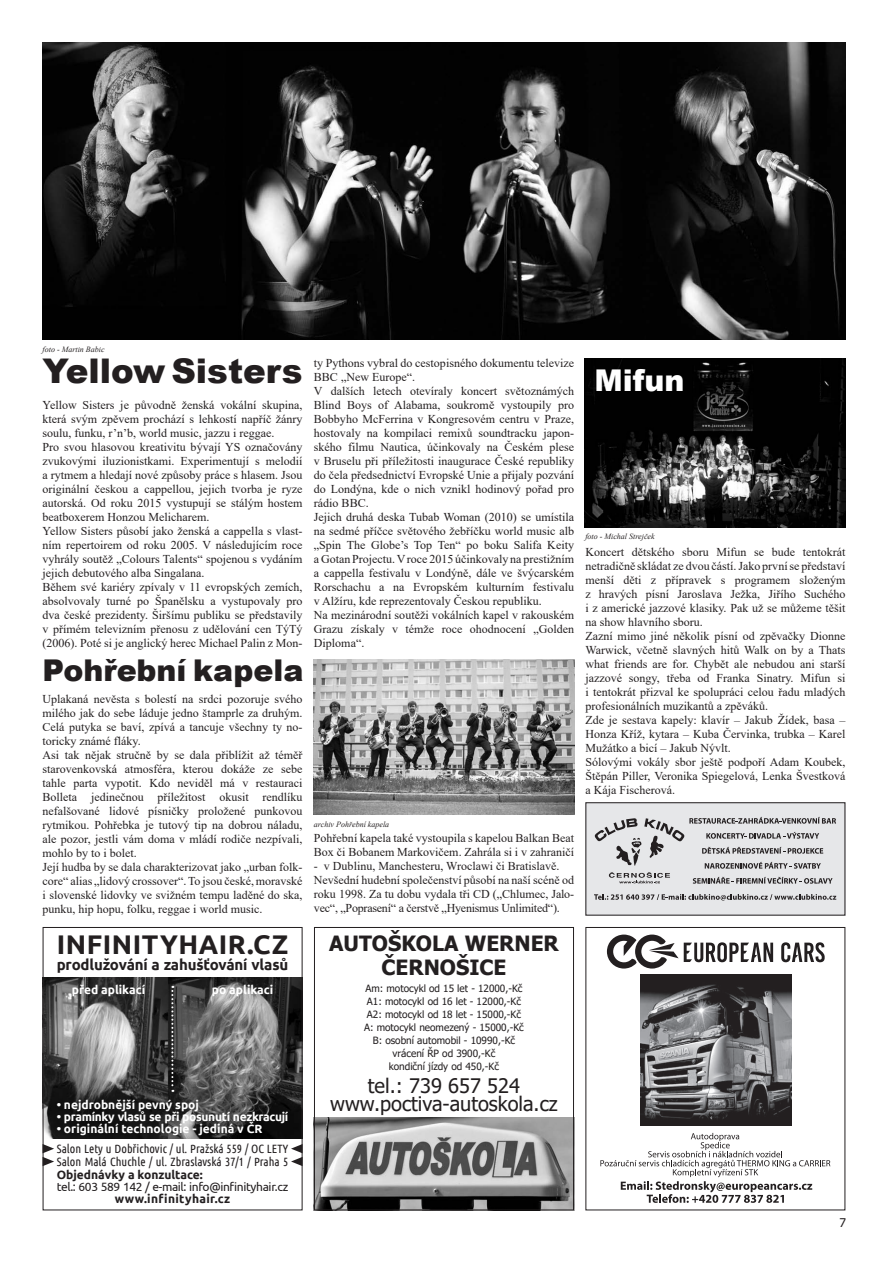
<style>
.page{position:relative;width:888px;height:1270px;background:#fff}
.page>*{position:absolute;margin:0;border:0;box-sizing:border-box;transform-origin:0 0}
.t1{font:900 34px "Arial";color:#231f20}
.t2{font:900 30px "Arial";color:#231f20}
.t3{font:900 30px "Arial";color:#fff}
.t4{font:700 27px "Ubuntu";letter-spacing:.02em;color:#231f20}
.t5{font:700 21px/24px "Tahoma";color:#231f20;text-align:center}
.t6{font:20px/18px "Tahoma";color:#231f20;text-align:center}
.t7{font:700 15px "Ubuntu";letter-spacing:-.01em;color:#231f20}
.t8{font:12px/14px "Times New Roman";color:#231f20}
.t9{font:12px/13px "Ubuntu Condensed";color:#231f20}
.t10{font:700 12px "Ubuntu";color:#fff}
.t11{font:12px "Ubuntu";letter-spacing:-.03em;color:#231f20}
.t12{font:700 12px "Ubuntu";letter-spacing:-.03em;color:#fff}
.t13{font:700 12px "Ubuntu";color:#231f20}
.t14{font:700 12px "Ubuntu";letter-spacing:.03em;color:#231f20}
.t15{font:12px "Tahoma";color:#231f20}
.t16{font:10px/13px "Tahoma";color:#231f20;text-align:center}
.t17{font:italic 8px "Times New Roman";color:#231f20}
</style>
<div class="page">
<img style="left:45px;top:978px;width:255px;height:161px">
<svg style="left:45px;top:1145px;width:9px;height:21px"></svg>
<svg style="left:291px;top:1145px;width:9px;height:20px"></svg>
<svg style="left:171px;top:986px;width:2px;height:106px"></svg>
<img style="left:316px;top:1117px;width:256px;height:91px">
<div style="left:314px;top:927px;width:260px;height:283px;border:1px solid #231f20"></div>
<img style="left:43px;top:43px;width:802px;height:297px">
<img style="left:314px;top:659px;width:260px;height:156px">
<img style="left:584px;top:359px;width:261px;height:169px">
<div style="left:43px;top:927px;width:259px;height:283px;border:1px solid #231f20"></div>
<svg style="left:606px;top:935px;width:218px;height:34px"></svg>
<img style="left:640px;top:975px;width:151px;height:150px">
<svg style="left:600px;top:1133px;width:230px;height:70px"></svg>
<div style="left:585px;top:802px;width:260px;height:114px;background:#e6e7e9"></div>
<svg style="left:594px;top:894px;width:242px;height:6px"></svg>
<svg style="left:594px;top:817px;width:241px;height:67px"></svg>
<div style="left:585px;top:802px;width:260px;height:114px;border:1px solid #231f20"></div>
<p class="t17" style="left:43px;top:343px;width:63px">foto - Martin Babic</p>
<h1 class="t1" style="left:43px;top:347px;width:261px">Yellow Sisters</h1>
<p class="t8" style="left:43px;top:397px;width:261px">Yellow Sisters je původně ženská vokální skupina, která svým zpěvem prochází s lehkostí napříč žánry soulu, funku, r’n’b, world music, jazzu i reggae.<br>Pro svou hlasovou kreativitu bývají YS označovány zvukovými iluzionistkami. Experimentují s melodií a rytmem a hledají nové způsoby práce s hlasem. Jsou originální českou a cappellou, jejich tvorba je ryze autorská. Od roku 2015 vystupují se stálým hostem beatboxerem Honzou Melicharem.<br>Yellow Sisters působí jako ženská a cappella s vlast&shy;ním repertoirem od roku 2005. V následujícím roce vyhrály soutěž „Colours Talents“ spojenou s vydáním jejich debutového alba Singalana.<br>Během své kariéry zpívaly v 11 evropských zemích, absolvovaly turné po Španělsku a vystupovaly pro dva české prezidenty. Širšímu publiku se představily v přímém televizním přenosu z udělování cen TýTý (2006). Poté si je anglický herec Michael Palin z Mon-</p>
<h2 class="t2" style="left:43px;top:648px;width:262px">Pohřební kapela</h2>
<p class="t8" style="left:43px;top:691px;width:261px">Uplakaná nevěsta s bolestí na srdci pozoruje svého milého jak do sebe láduje jedno štamprle za druhým.<br>Celá putyka se baví, zpívá a tancuje všechny ty no&shy;toricky známé fláky.<br>Asi tak nějak stručně by se dala přiblížit až téměř starovenkovská atmosféra, kterou dokáže ze sebe tahle parta vypotit. Kdo neviděl má v restauraci Bolleta jedinečnou příležitost okusit rendlíku nefalšované lidové písničky proložené punkovou rytmikou. Pohřebka je tutový tip na dobrou náladu, ale pozor, jestli vám doma v mládí rodiče nezpívali, mohlo by to i bolet.<br>Její hudba by se dala charakterizovat jako „urban folk&shy;core“ alias „lidový crossover“. To jsou české, moravské i slovenské lidovky ve svižném tempu laděné do ska, punku, hip hopu, folku, reggae i world music.</p>
<h3 class="t4" style="left:57px;top:928px;width:233px">INFINITYHAIR.CZ</h3>
<p class="t7" style="left:57px;top:956px;width:233px">prodlužování a zahušťování vlasů</p>
<p class="t10" style="left:72px;top:982px;width:75px">před aplikací</p>
<p class="t10" style="left:212px;top:982px;width:63px">po aplikaci</p>
<p class="t10" style="left:57px;top:1098px;width:144px">• nejdrobnější pevný spoj</p>
<p class="t12" style="left:57px;top:1110px;width:233px">• pramínky vlasů se při posunutí nezkracují</p>
<p class="t10" style="left:57px;top:1122px;width:207px">• originální technologie - jediná v ČR</p>
<p class="t9" style="left:57px;top:1142px;width:233px">Salon Lety u Dobřichovic / ul. Pražská 559 / OC LETY<br>Salon Malá Chuchle / ul. Zbraslavská 37/1 / Praha 5</p>
<p class="t13" style="left:57px;top:1167px;width:147px">Objednávky a konzultace:</p>
<p class="t11" style="left:57px;top:1179px;width:233px">tel.: 603 589 142 / e-mail: info@infinityhair.cz</p>
<p class="t14" style="left:115px;top:1191px;width:117px">www.infinityhair.cz</p>
<p class="t8" style="left:314px;top:356px;width:261px">ty Pythons vybral do cestopisného dokumentu televize BBC „New Europe“.<br>V dalších letech otevíraly koncert světoznámých Blind Boys of Alabama, soukromě vystoupily pro Bobbyho McFerrina v Kongresovém centru v Praze, hostovaly na kompilaci remixů soundtracku japon&shy;ského filmu Nautica, účinkovaly na Českém plese v Bruselu při příležitosti inaugurace České republiky do čela předsednictví Evropské Unie a přijaly pozvání do Londýna, kde o nich vznikl hodinový pořad pro rádio BBC.<br>Jejich druhá deska Tubab Woman (2010) se umístila na sedmé příčce světového žebříčku world music alb „Spin The Globe’s Top Ten“ po boku Salifa Keity a Gotan Projectu. V roce 2015 účinkovaly na prestižním a cappella festivalu v Londýně, dále ve švýcarském Rorschachu a na Evropském kulturním festivalu v Alžíru, kde reprezentovaly Českou republiku.<br>Na mezinárodní soutěži vokálních kapel v rakouském Grazu získaly v témže roce ohodnocení „Golden Diploma“.</p>
<p class="t17" style="left:314px;top:818px;width:77px">archiv Pohřební kapela</p>
<p class="t8" style="left:314px;top:830px;width:261px">Pohřební kapela také vystoupila s kapelou Balkan Beat<br>Box či Bobanem Markovičem. Zahrála si i v zahraničí</p>
<p class="t8" style="left:314px;top:858px;width:261px">- v Dublinu, Manchesteru, Wroclawi či Bratislavě.<br>Nevšední hudební společenství působí na naší scéně od roku 1998. Za tu dobu vydala tři CD („Chlumec, Jalo&shy;vec“, „Poprasení“ a čerstvě „Hyenismus Unlimited“).</p>
<h3 class="t5" style="left:329px;top:932px;width:231px">AUTOŠKOLA WERNER<br>ČERNOŠICE</h3>
<p class="t16" style="left:364px;top:982px;width:161px">Am: motocykl od 15 let - 12000,-Kč<br>A1: motocykl od 16 let - 12000,-Kč<br>A2: motocykl od 18 let - 15000,-Kč<br>A: motocykl neomezený - 15000,-Kč<br>B: osobní automobil - 10990,-Kč vrácení ŘP od 3900,-Kč<br>kondiční jízdy od 450,-Kč</p>
<h3 class="t6" style="left:330px;top:1078px;width:229px">tel.: 739 657 524 www.poctiva-autoskola.cz</h3>
<h2 class="t3" style="left:594px;top:359px;width:92px">Mifun</h2>
<p class="t17" style="left:585px;top:531px;width:71px">foto - Michal Strejček</p>
<p class="t8" style="left:585px;top:544px;width:261px">Koncert dětského sboru Mifun se bude tentokrát netradičně skládat ze dvou částí. Jako první se představí menší děti z přípravek s programem složeným z hravých písní Jaroslava Ježka, Jiřího Suchého i z americké jazzové klasiky. Pak už se můžeme těšit na show hlavního sboru.<br>Zazní mimo jiné několik písní od zpěvačky Dionne Warwick, včetně slavných hitů Walk on by a Thats what friends are for. Chybět ale nebudou ani starší jazzové songy, třeba od Franka Sinatry. Mifun si i tentokrát přizval ke spolupráci celou řadu mladých profesionálních muzikantů a zpěváků.<br>Zde je sestava kapely: klavír – Jakub Žídek, basa – Honza Kříž, kytara – Kuba Červinka, trubka – Karel Mužátko a bicí – Jakub Nývlt.<br>Sólovými vokály sbor ještě podpoří Adam Koubek, Štěpán Piller, Veronika Spiegelová, Lenka Švestková a Kája Fischerová.</p>
<p class="t15" style="left:839px;top:1215px;width:8px">7</p>
</div>
